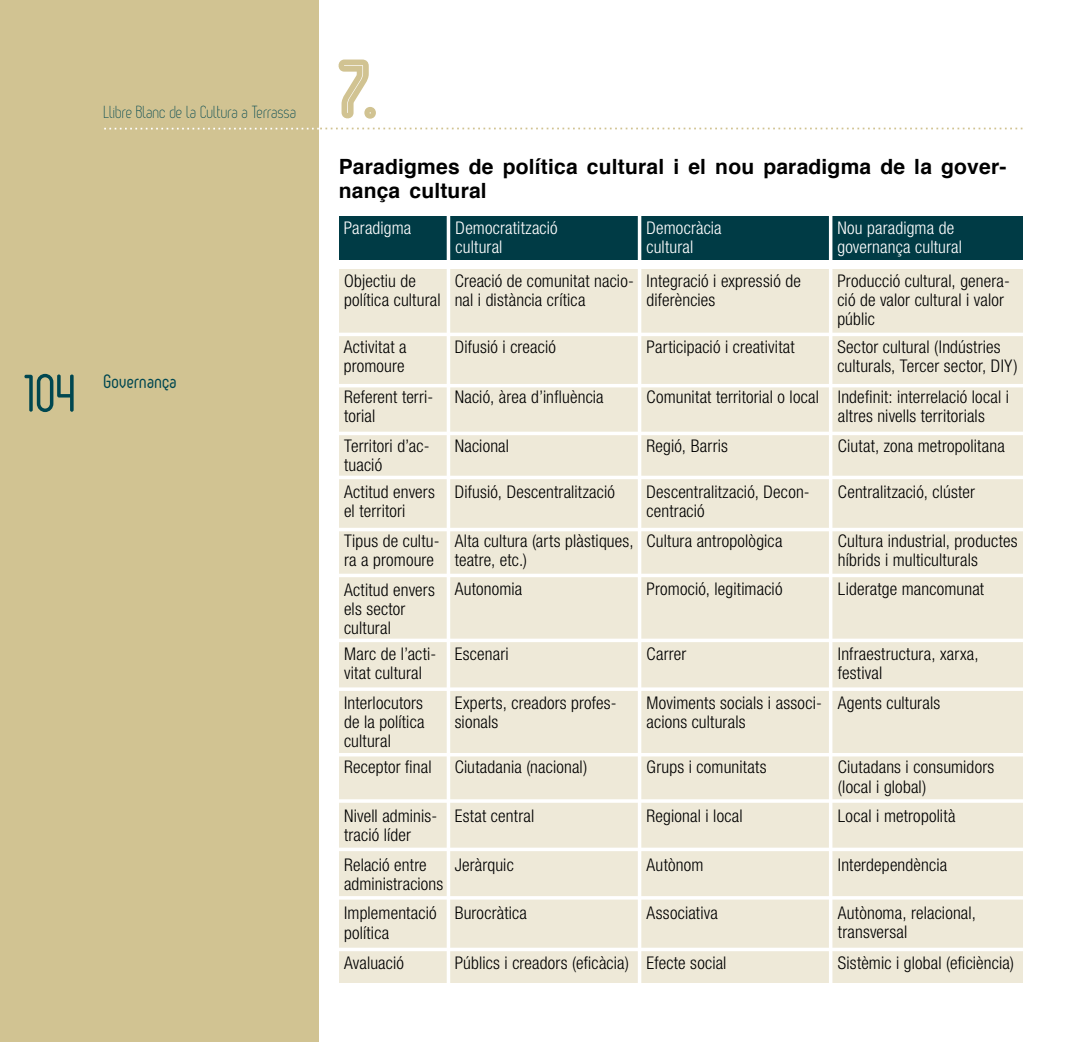
<style>
.page{position:relative;width:1092px;height:1042px;background:#fff}
.page>*{position:absolute;margin:0;border:0;box-sizing:border-box;transform-origin:0 0}
.t1{font:84px "Oval Double";color:#d1c392}
.t2{font:52.5px "Oval";color:#004750}
.t3{font:700 21px/24.5px "Helvetica";letter-spacing:.01em;color:#000}
.t4{font:19.25px "Oval";letter-spacing:.02em;color:#004750}
.t5{font:300 condensed 17.5px/19.2px "Helvetica Neue LT Std";letter-spacing:.01em;color:#000}
.t6{font:300 condensed 17.5px/19.2px "Helvetica Neue LT Std";letter-spacing:.01em;color:#fff}
.t7{font:300 17.5px "Oval";letter-spacing:.015em;color:#004750}
</style>
<div class="page">
<div style="left:0;top:0;width:319px;height:1042px;background:#d1c392"></div>
<svg style="left:104px;top:128px;width:918px;height:1px"></svg>
<div style="left:339px;top:217px;width:683px;height:43px;background:#003b45"></div>
<div style="left:339px;top:269px;width:683px;height:713px;background:#eee9d8"></div>
<svg style="left:446px;top:216px;width:4px;height:767px;fill:#fff"></svg>
<svg style="left:637px;top:216px;width:4px;height:767px;fill:#fff"></svg>
<svg style="left:828px;top:216px;width:4px;height:767px;fill:#fff"></svg>
<hr style="left:334px;top:333px;width:702px;height:3px;background:#fff">
<hr style="left:334px;top:384px;width:702px;height:3px;background:#fff">
<hr style="left:334px;top:432px;width:702px;height:3px;background:#fff">
<hr style="left:332px;top:476px;width:702px;height:3px;background:#fff">
<hr style="left:332px;top:528px;width:702px;height:3px;background:#fff">
<hr style="left:332px;top:574px;width:702px;height:3px;background:#fff">
<svg style="left:339px;top:638px;width:684px;height:4px;fill:#fff"></svg>
<hr style="left:332px;top:753px;width:702px;height:3px;background:#fff">
<hr style="left:332px;top:799px;width:702px;height:4px;background:#fff">
<svg style="left:339px;top:847px;width:684px;height:4px;fill:#fff"></svg>
<hr style="left:332px;top:896px;width:702px;height:3px;background:#fff">
<svg style="left:339px;top:947px;width:684px;height:4px;fill:#fff"></svg>
<svg style="left:339px;top:687px;width:684px;height:4px;background:#fcfcfa"></svg>
<p class="t7" style="left:104px;top:103px;width:194px">Llibre Blanc de la Cultura a Terrassa</p>
<h2 class="t2" style="left:27px;top:364px;width:52px">104</h2>
<p class="t4" style="left:104px;top:370px;width:75px">Governança</p>
<h1 class="t1" style="left:339px;top:45px;width:43px">7.</h1>
<p class="t3" style="left:339px;top:154px;width:669px">Paradigmes de política cultural i el nou paradigma de la gover&shy;nança cultural</p>
<p class="t6" style="left:344px;top:218px;width:69px">Paradigma</p>
<p class="t6" style="left:455px;top:218px;width:104px">Democratització cultural</p>
<p class="t6" style="left:837px;top:218px;width:126px">Nou paradigma de governança cultural</p>
<p class="t6" style="left:646px;top:218px;width:77px">Democràcia cultural</p>
<p class="t5" style="left:344px;top:271px;width:98px">Objectiu de política cultural</p>
<p class="t5" style="left:344px;top:337px;width:64px">Activitat a promoure</p>
<p class="t5" style="left:344px;top:387px;width:91px">Referent terri&shy;torial</p>
<p class="t5" style="left:344px;top:436px;width:87px">Territori d’ac&shy;tuació</p>
<p class="t5" style="left:344px;top:482px;width:92px">Actitud envers el territori</p>
<p class="t5" style="left:344px;top:531px;width:97px">Tipus de cultu&shy;ra a promoure</p>
<p class="t5" style="left:344px;top:579px;width:92px">Actitud envers els sector cultural</p>
<p class="t5" style="left:344px;top:643px;width:94px">Marc de l’acti&shy;vitat cultural</p>
<p class="t5" style="left:344px;top:693px;width:82px;text-align:justify">Interlocutors de la política cultural</p>
<p class="t5" style="left:344px;top:757px;width:89px">Receptor final</p>
<p class="t5" style="left:344px;top:806px;width:95px">Nivell adminis&shy;tració líder</p>
<p class="t5" style="left:344px;top:855px;width:101px">Relació entre administracions</p>
<p class="t5" style="left:344px;top:903px;width:94px">Implementació política</p>
<p class="t5" style="left:344px;top:953px;width:61px">Avaluació</p>
<p class="t5" style="left:454px;top:271px;width:181px">Creació de comunitat nacio&shy;nal i distància crítica</p>
<p class="t5" style="left:454px;top:337px;width:103px">Difusió i creació</p>
<p class="t5" style="left:454px;top:387px;width:150px">Nació, àrea d’influència</p>
<p class="t5" style="left:454px;top:436px;width:56px">Nacional</p>
<p class="t5" style="left:454px;top:482px;width:162px">Difusió, Descentralització</p>
<p class="t5" style="left:454px;top:531px;width:180px">Alta cultura (arts plàstiques, teatre, etc.)</p>
<p class="t5" style="left:454px;top:579px;width:69px">Autonomia</p>
<p class="t5" style="left:454px;top:643px;width:56px">Escenari</p>
<p class="t5" style="left:454px;top:693px;width:163px">Experts, creadors profes&shy;sionals</p>
<p class="t5" style="left:454px;top:757px;width:134px">Ciutadania (nacional)</p>
<p class="t5" style="left:454px;top:806px;width:81px">Estat central</p>
<p class="t5" style="left:454px;top:855px;width:61px">Jeràrquic</p>
<p class="t5" style="left:454px;top:903px;width:74px">Burocràtica</p>
<p class="t5" style="left:454px;top:953px;width:176px">Públics i creadors (eficàcia)</p>
<p class="t5" style="left:646px;top:271px;width:156px">Integració i expressió de diferències</p>
<p class="t5" style="left:646px;top:337px;width:150px">Participació i creativitat</p>
<p class="t5" style="left:646px;top:387px;width:174px">Comunitat territorial o local</p>
<p class="t5" style="left:646px;top:436px;width:83px">Regió, Barris</p>
<p class="t5" style="left:646px;top:482px;width:165px">Descentralització, Decon&shy;centració</p>
<p class="t5" style="left:646px;top:531px;width:137px">Cultura antropològica</p>
<p class="t5" style="left:646px;top:579px;width:137px">Promoció, legitimació</p>
<p class="t5" style="left:646px;top:643px;width:41px">Carrer</p>
<p class="t5" style="left:646px;top:693px;width:177px">Moviments socials i associ&shy;acions culturals</p>
<p class="t5" style="left:646px;top:757px;width:121px">Grups i comunitats</p>
<p class="t5" style="left:646px;top:806px;width:98px">Regional i local</p>
<p class="t5" style="left:646px;top:855px;width:58px">Autònom</p>
<p class="t5" style="left:646px;top:903px;width:73px">Associativa</p>
<p class="t5" style="left:646px;top:953px;width:81px">Efecte social</p>
<p class="t5" style="left:837px;top:271px;width:174px">Producció cultural, genera&shy;ció de valor cultural i valor públic</p>
<p class="t5" style="left:837px;top:337px;width:182px">Sector cultural (Indústries culturals, Tercer sector, DIY)</p>
<p class="t5" style="left:837px;top:387px;width:173px">Indefinit: interrelació local i altres nivells territorials</p>
<p class="t5" style="left:837px;top:436px;width:168px">Ciutat, zona metropolitana</p>
<p class="t5" style="left:837px;top:482px;width:139px">Centralització, clúster</p>
<p class="t5" style="left:837px;top:531px;width:181px">Cultura industrial, productes híbrids i multiculturals</p>
<p class="t5" style="left:837px;top:579px;width:148px">Lideratge mancomunat</p>
<p class="t5" style="left:837px;top:643px;width:142px">Infraestructura, xarxa, festival</p>
<p class="t5" style="left:837px;top:693px;width:104px">Agents culturals</p>
<p class="t5" style="left:837px;top:757px;width:158px">Ciutadans i consumidors (local i global)</p>
<p class="t5" style="left:837px;top:806px;width:119px">Local i metropolità</p>
<p class="t5" style="left:837px;top:855px;width:111px">Interdependència</p>
<p class="t5" style="left:837px;top:903px;width:140px">Autònoma, relacional, transversal</p>
<p class="t5" style="left:837px;top:953px;width:178px">Sistèmic i global (eficiència)</p>
</div>
